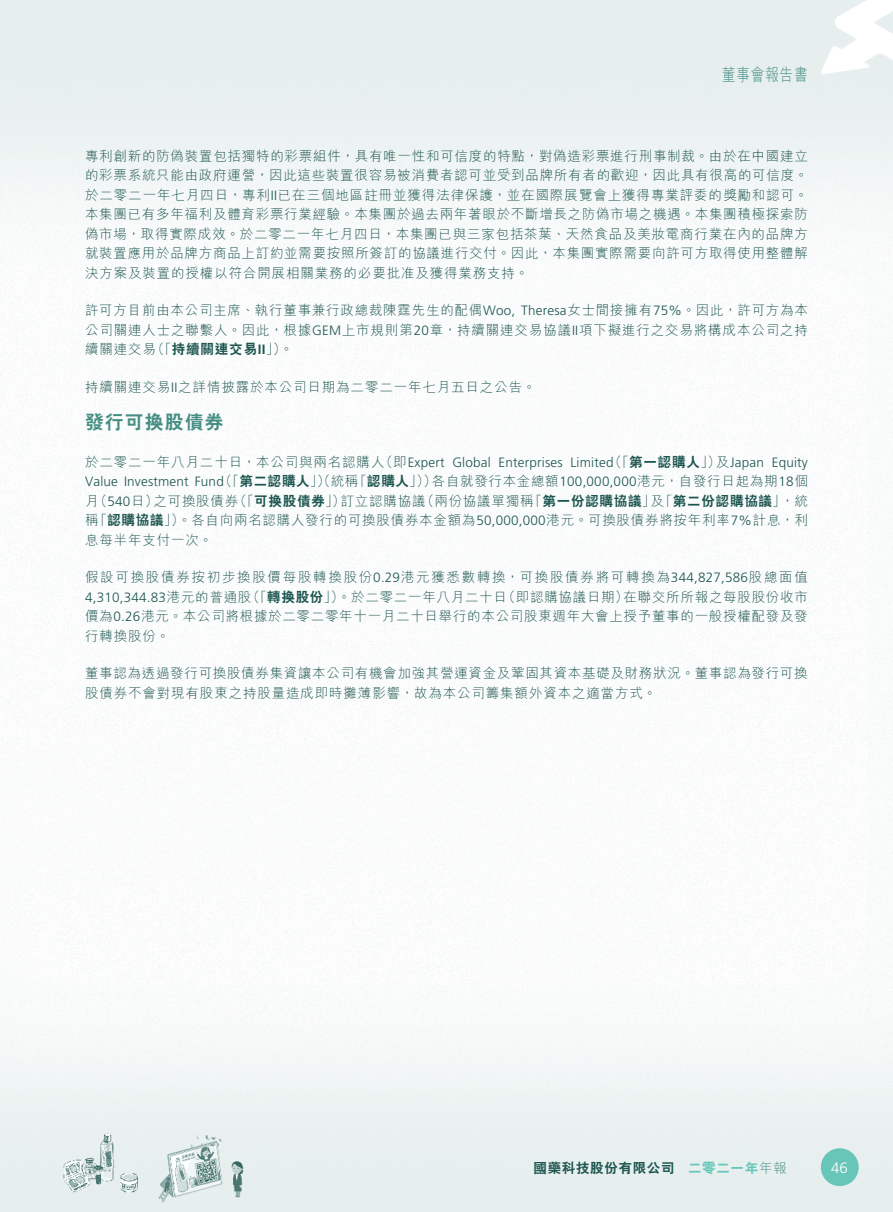
<style>
.page{position:relative;width:893px;height:1212px;background:#fff}
.page>*{position:absolute;margin:0;border:0;box-sizing:border-box;transform-origin:0 0}
._03_H1{font:800 18.75px "C Hei 2 HK";letter-spacing:.065em;color:#468e84}
.t1{font:300 17.25px "M Hei HK";letter-spacing:.05em;color:#468e84;scale:.8 1}
.t2{font:300 15px "Frutiger LT Std";color:#fff}
._01_Body_Text{font:300 13.5px/19.5px "M Hei HK";letter-spacing:.06em;color:#1d5650}
._01_Body_Text-2{font:300 13.5px/19.5px "M Hei HK";letter-spacing:.125em;color:#1d5650;text-align:right}
._01_Body_Text-3{font:300 13.5px "Frutiger LT Std";letter-spacing:.015em;color:#1d5650}
._01_Body_Text-4{font:800 13.5px "C Hei 2 HK";letter-spacing:.06em;color:#1d5650}
.t3{font:800 13.5px "C Hei 2 HK";letter-spacing:.05em;color:#67c6b8}
.s1{font-family:"Frutiger LT Std"}
.s2{font-family:"M Hei HK";font-weight:300}
.s3{font-family:"Frutiger LT Std";font-weight:700}
.s4{font-family:"M Hei HK"}
.s5{font-family:"C Hei 2 HK";font-weight:800}
.s6{font-family:"M Hei HK";font-weight:300;color:#468e84}
</style>
<div class="page">
<img style="left:0;top:0;width:893px;height:1212px">
<div style="left:821px;top:1148px;width:38px;height:38px;background:#67c6b8;border-radius:50%"></div>
<p class="t1" style="left:722px;top:63px;width:109px">董事會報告書</p>
<p class="_01_Body_Text" style="left:85px;top:146px;width:724px;text-align:justify">專利創新的防偽裝置包括獨特的彩票組件，具有唯一性和可信度的特點，對偽造彩票進行刑事制裁。由於在中國建立的彩票系統只能由政府運營，因此這些裝置很容易被消費者認可並受到品牌所有者的歡迎，因此具有很高的可信度。於二零二一年七月四日，專利<span class="s1">II</span>已在三個地區註冊並獲得法律保護，並在國際展覽會上獲得專業評委的獎勵和認可。本集團已有多年福利及體育彩票行業經驗。本集團於過去兩年著眼於不斷增長之防偽市場之機遇。本集團積極探索防偽市場，取得實際成效。於二零二一年七月四日，本集團已與三家包括茶葉、天然食品及美妝電商行業在內的品牌方就裝置應用於品牌方商品上訂約並需要按照所簽訂的協議進行交付。因此，本集團實際需要向許可方取得使用整體解決方案及裝置的授權以符合開展相關業務的必要批准及獲得業務支持。</p>
<p class="_01_Body_Text" style="left:85px;top:300px;width:724px">許可方目前由本公司主席、執行董事兼行政總裁陳霆先生的配偶<span class="s1">Woo, Theresa</span>女士間接擁有<span class="s1">75%</span>。因此，許可方為本</p>
<p class="_01_Body_Text" style="left:85px;top:320px;width:724px">公司關連人士之聯繫人。因此，根據<span class="s1">GEM</span>上市規則第<span class="s1">20</span>章，持續關連交易協議<span class="s1">II</span>項下擬進行之交易將構成本公司之持</p>
<p class="_01_Body_Text-4" style="left:151px;top:340px;width:144px"><span class="s2">（「</span>持續關連交易<span class="s3">II</span> <span class="s2">。(「</span></p>
<p class="_01_Body_Text" style="left:85px;top:339px;width:72px">續關連交易</p>
<p class="_01_Body_Text" style="left:85px;top:377px;width:452px">持續關連交易<span class="s1">II</span>之詳情披露於本公司日期為二零二一年七月五日之公告。</p>
<p class="_03_H1" style="left:85px;top:410px;width:140px">發行可換股債券</p>
<p class="_01_Body_Text-3" style="left:380px;top:455px;width:66px"><span class="s4">（即</span>Expert</p>
<p class="_01_Body_Text" style="left:85px;top:452px;width:301px">於二零二一年八月二十日，本公司與兩名認購人</p>
<p class="_01_Body_Text-3" style="left:452px;top:455px;width:40px">Global</p>
<p class="_01_Body_Text-3" style="left:498px;top:455px;width:66px">Enterprises</p>
<p class="_01_Body_Text-4" style="left:609px;top:453px;width:114px"><span class="s2">（「</span>第一認購人<span class="s2">」）</span></p>
<p class="_01_Body_Text-3" style="left:716px;top:455px;width:50px"><span class="s4">及</span>Japan</p>
<p class="_01_Body_Text-3" style="left:570px;top:455px;width:45px">Limited</p>
<p class="_01_Body_Text-3" style="left:772px;top:455px;width:38px">Equity</p>
<p class="_01_Body_Text" style="left:219px;top:471px;width:141px">（「<span class="s5">第二認購人</span>」）（統稱</p>
<p class="_01_Body_Text" style="left:354px;top:471px;width:85px">「<span class="s5">認購人</span>」））</p>
<p class="_01_Body_Text" style="left:432px;top:471px;width:378px">各自就發行本金總額<span class="s1">100,000,000</span>港元，自發行日起為期<span class="s1">18</span>個</p>
<p class="_01_Body_Text-3" style="left:85px;top:474px;width:140px">Value Investment Fund</p>
<p class="_01_Body_Text" style="left:94px;top:491px;width:66px">（<span class="s1">540</span>日）</p>
<p class="_01_Body_Text-4" style="left:234px;top:492px;width:113px"><span class="s2">（「</span>可換股債券<span class="s2">」）</span></p>
<p class="_01_Body_Text" style="left:421px;top:491px;width:114px">（兩份協議單獨稱</p>
<p class="_01_Body_Text-4" style="left:529px;top:492px;width:258px"><span class="s2">「</span>第一份認購協議<span class="s2">」「</span>第二份認購協議<span class="s2">」</span></p>
<p class="_01_Body_Text" style="left:153px;top:491px;width:86px">之可換股債券</p>
<p class="_01_Body_Text" style="left:341px;top:491px;width:86px">訂立認購協議</p>
<p class="_01_Body_Text" style="left:781px;top:491px;width:29px">，統</p>
<p class="_01_Body_Text" style="left:94px;top:491px;width:716px;text-indent:-9px">月<br>「<span class="s5">認購協議</span>」）。各自向兩名認購人發行的可換股債券本金額為<span class="s1">50,000,000</span>港元。可換股債券將按年利率<span class="s1">7%</span>計息，利</p>
<p class="_01_Body_Text" style="left:650px;top:491px;width:15px">及</p>
<p class="_01_Body_Text" style="left:85px;top:510px;width:129px">稱<br>息每半年支付一次。</p>
<p class="_01_Body_Text-2" style="left:85px;top:567px;width:724px">假設可換股債券按初步換股價每股轉換股份<span class="s1">0.29</span>港元獲悉數轉換，可換股債券將可轉換為<span class="s1">344,827,586</span>股總面值在聯交所所報之每股股份收市</p>
<p class="_01_Body_Text" style="left:247px;top:587px;width:262px">（「<span class="s5">轉換股份</span>」）。於二零二一年八月二十日</p>
<p class="_01_Body_Text" style="left:502px;top:587px;width:128px">（即認購協議日期）</p>
<p class="_01_Body_Text" style="left:85px;top:587px;width:724px"><span class="s1">4,310,344.83</span>港元的普通股<br>價為<span class="s1">0.26</span>港元。本公司將根據於二零二零年十一月二十日舉行的本公司股東週年大會上授予董事的一般授權配發及發行轉換股份。</p>
<p class="_01_Body_Text" style="left:85px;top:663px;width:724px">董事認為透過發行可換股債券集資讓本公司有機會加強其營運資金及鞏固其資本基礎及財務狀況。董事認為發行可換股債券不會對現有股東之持股量造成即時攤薄影響，故為本公司籌集額外資本之適當方式。</p>
<p class="_01_Body_Text-4" style="left:533px;top:1159px;width:143px">國藥科技股份有限公司</p>
<p class="t3" style="left:688px;top:1159px;width:100px">二零二一年<span class="s6">年報</span></p>
<p class="t2" style="left:831px;top:1159px;width:18px">46</p>
</div>
